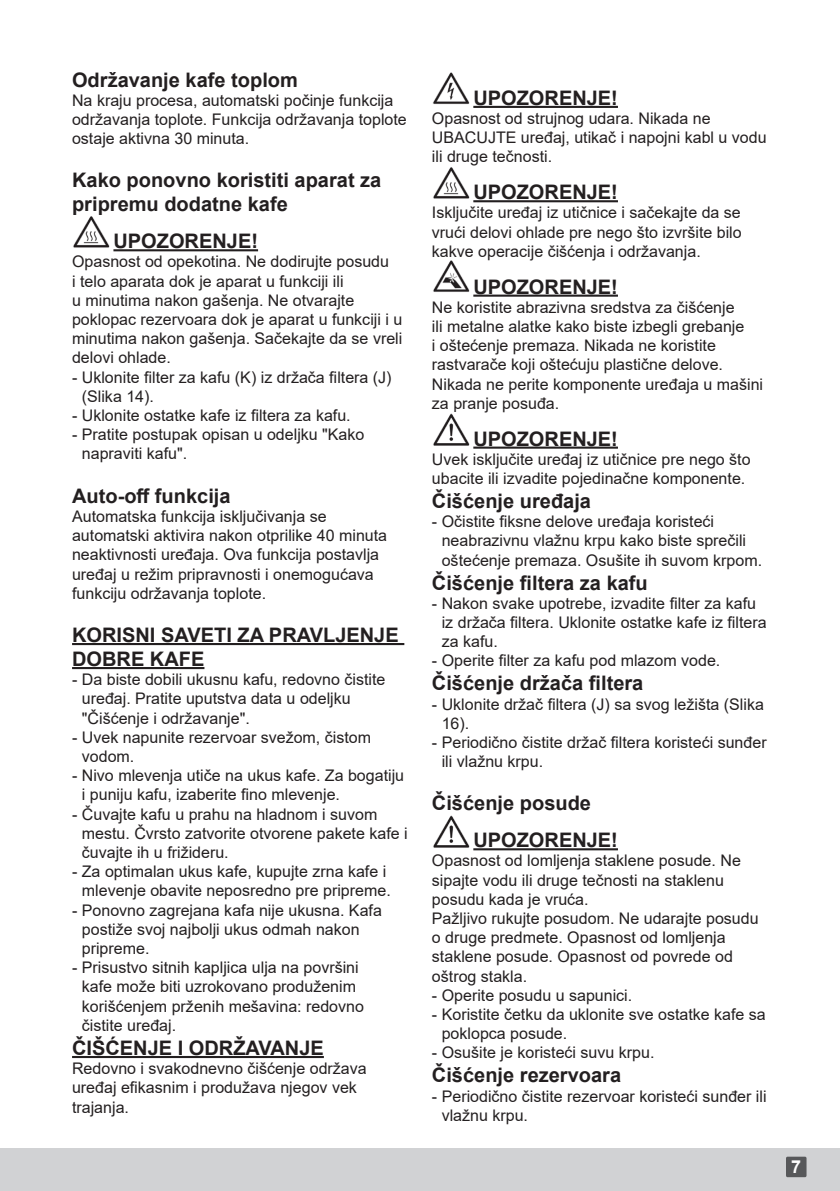
<style>
.page{position:relative;width:840px;height:1191px;background:#fff}
.page>*{position:absolute;margin:0;border:0;box-sizing:border-box;transform-origin:0 0}
.copy_text{font:700 20px/24px "Arial";color:#231f20}
.copy_text-2{font:700 18px "Arial";color:#fff}
.copy_text-3{font:16px/19.2px "Arial";color:#231f20}
</style>
<div class="page">
<div style="left:0;top:1148px;width:839px;height:43px;background:#d1d2d4"></div>
<div style="left:785px;top:1156px;width:21px;height:21px;background:#57585a;border-radius:2px"></div>
<hr style="left:113px;top:249px;width:145px;height:2px;background:#231f20">
<hr style="left:72px;top:643px;width:332px;height:2px;background:#231f20">
<hr style="left:72px;top:667px;width:132px;height:2px;background:#231f20">
<hr style="left:72px;top:1056px;width:252px;height:2px;background:#231f20">
<img style="left:73px;top:216px;width:37px;height:32px">
<hr style="left:473px;top:106px;width:144px;height:2px;background:#231f20">
<hr style="left:473px;top:200px;width:144px;height:2px;background:#231f20">
<hr style="left:473px;top:294px;width:144px;height:3px;background:#231f20">
<hr style="left:473px;top:446px;width:144px;height:3px;background:#231f20">
<hr style="left:473px;top:848px;width:144px;height:2px;background:#231f20">
<img style="left:433px;top:72px;width:37px;height:32px">
<img style="left:433px;top:167px;width:37px;height:32px">
<img style="left:433px;top:261px;width:37px;height:31px">
<img style="left:433px;top:413px;width:37px;height:32px">
<img style="left:433px;top:815px;width:37px;height:32px">
<p class="copy_text" style="left:72px;top:68px;width:227px">Održavanje kafe toplom</p>
<p class="copy_text-3" style="left:72px;top:90px;width:336px">Na kraju procesa, automatski počinje funkcija održavanja toplote. Funkcija održavanja toplote ostaje aktivna 30 minuta.</p>
<p class="copy_text" style="left:72px;top:169px;width:310px">Kako ponovno koristiti aparat za pripremu dodatne kafe</p>
<p class="copy_text" style="left:113px;top:229px;width:146px">UPOZORENJE!</p>
<p class="copy_text-3" style="left:72px;top:252px;width:331px">Opasnost od opekotina. Ne dodirujte posudu<br>i telo aparata dok je aparat u funkciji ili<br>u minutima nakon gašenja. Ne otvarajte poklopac rezervoara dok je aparat u funkciji i u minutima nakon gašenja. Sačekajte da se vreli delovi ohlade.</p>
<p class="copy_text-3" style="left:82px;top:367px;width:311px;text-indent:-10px">- Uklonite filter za kafu (K) iz držača filtera (J) (Slika 14).</p>
<p class="copy_text-3" style="left:72px;top:406px;width:280px">- Uklonite ostatke kafe iz filtera za kafu.</p>
<p class="copy_text-3" style="left:82px;top:425px;width:284px;text-indent:-10px">- Pratite postupak opisan u odeljku "Kako napraviti kafu".</p>
<p class="copy_text" style="left:72px;top:484px;width:160px">Auto-off funkcija</p>
<p class="copy_text-3" style="left:72px;top:506px;width:316px">Automatska funkcija isključivanja se automatski aktivira nakon otprilike 40 minuta neaktivnosti uređaja. Ova funkcija postavlja uređaj u režim pripravnosti i onemogućava funkciju održavanja toplote.</p>
<p class="copy_text" style="left:72px;top:623px;width:328px">KORISNI SAVETI ZA PRAVLJENJE<br>DOBRE KAFE</p>
<p class="copy_text-3" style="left:82px;top:670px;width:305px;text-indent:-10px">- Da biste dobili ukusnu kafu, redovno čistite uređaj. Pratite uputstva data u odeljku "Čišćenje i održavanje".</p>
<p class="copy_text-3" style="left:82px;top:727px;width:290px;text-indent:-10px">- Uvek napunite rezervoar svežom, čistom vodom.</p>
<p class="copy_text-3" style="left:82px;top:766px;width:323px;text-indent:-10px">- Nivo mlevenja utiče na ukus kafe. Za bogatiju i puniju kafu, izaberite fino mlevenje.</p>
<p class="copy_text-3" style="left:82px;top:804px;width:327px;text-indent:-10px">- Čuvajte kafu u prahu na hladnom i suvom mestu. Čvrsto zatvorite otvorene pakete kafe i čuvajte ih u frižideru.</p>
<p class="copy_text-3" style="left:72px;top:862px;width:320px;text-align:right">- Za optimalan ukus kafe, kupujte zrna kafe i mlevenje obavite neposredno pre pripreme.</p>
<p class="copy_text-3" style="left:82px;top:900px;width:301px;text-indent:-10px">- Ponovno zagrejana kafa nije ukusna. Kafa postiže svoj najbolji ukus odmah nakon pripreme.</p>
<p class="copy_text-3" style="left:82px;top:958px;width:283px;text-indent:-10px">- Prisustvo sitnih kapljica ulja na površini kafe može biti uzrokovano produženim korišćenjem prženih mešavina: redovno čistite uređaj.</p>
<p class="copy_text" style="left:72px;top:1036px;width:253px">ČIŠĆENJE I ODRŽAVANJE</p>
<p class="copy_text-3" style="left:72px;top:1058px;width:296px">Redovno i svakodnevno čišćenje održava uređaj efikasnim i produžava njegov vek trajanja.</p>
<p class="copy_text" style="left:473px;top:86px;width:146px">UPOZORENJE!</p>
<p class="copy_text-3" style="left:431px;top:109px;width:336px">Opasnost od strujnog udara. Nikada ne<br>UBACUJTE uređaj, utikač i napojni kabl u vodu ili druge tečnosti.</p>
<p class="copy_text" style="left:473px;top:180px;width:146px">UPOZORENJE!</p>
<p class="copy_text-3" style="left:431px;top:203px;width:311px;text-align:justify">Isključite uređaj iz utičnice i sačekajte da se vrući delovi ohlade pre nego što izvršite bilo kakve operacije čišćenja i održavanja.</p>
<p class="copy_text" style="left:473px;top:275px;width:146px">UPOZORENJE!</p>
<p class="copy_text-3" style="left:431px;top:297px;width:332px">Ne koristite abrazivna sredstva za čišćenje<br>ili metalne alatke kako biste izbegli grebanje<br>i oštećenje premaza. Nikada ne koristite rastvarače koji oštećuju plastične delove.<br>Nikada ne perite komponente uređaja u mašini za pranje posuđa.</p>
<p class="copy_text" style="left:473px;top:427px;width:146px">UPOZORENJE!</p>
<p class="copy_text-3" style="left:431px;top:449px;width:320px">Uvek isključite uređaj iz utičnice pre nego što ubacite ili izvadite pojedinačne komponente.</p>
<p class="copy_text" style="left:431px;top:489px;width:160px">Čišćenje uređaja</p>
<p class="copy_text-3" style="left:441px;top:512px;width:322px;text-indent:-10px">- Očistite fiksne delove uređaja koristeći neabrazivnu vlažnu krpu kako biste sprečili oštećenje premaza. Osušite ih suvom krpom.</p>
<p class="copy_text" style="left:431px;top:571px;width:217px">Čišćenje filtera za kafu</p>
<p class="copy_text-3" style="left:441px;top:593px;width:326px;text-indent:-10px">- Nakon svake upotrebe, izvadite filter za kafu iz držača filtera. Uklonite ostatke kafe iz filtera za kafu.</p>
<p class="copy_text-3" style="left:431px;top:651px;width:290px">- Operite filter za kafu pod mlazom vode.</p>
<p class="copy_text" style="left:431px;top:671px;width:213px">Čišćenje držača filtera</p>
<p class="copy_text-3" style="left:441px;top:694px;width:323px;text-indent:-10px">- Uklonite držač filtera (J) sa svog ležišta (Slika<br>16).</p>
<p class="copy_text-3" style="left:441px;top:732px;width:326px;text-indent:-10px">- Periodično čistite držač filtera koristeći sunđer ili vlažnu krpu.</p>
<p class="copy_text" style="left:431px;top:791px;width:160px">Čišćenje posude</p>
<p class="copy_text" style="left:473px;top:828px;width:146px">UPOZORENJE!</p>
<p class="copy_text-3" style="left:431px;top:851px;width:310px">Opasnost od lomljenja staklene posude. Ne sipajte vodu ili druge tečnosti na staklenu posudu kada je vruća.</p>
<p class="copy_text-3" style="left:431px;top:908px;width:328px">Pažljivo rukujte posudom. Ne udarajte posudu o druge predmete. Opasnost od lomljenja staklene posude. Opasnost od povrede od oštrog stakla.</p>
<p class="copy_text-3" style="left:431px;top:985px;width:202px">- Operite posudu u sapunici.</p>
<p class="copy_text-3" style="left:441px;top:1004px;width:325px;text-indent:-10px">- Koristite četku da uklonite sve ostatke kafe sa poklopca posude.</p>
<p class="copy_text-3" style="left:431px;top:1043px;width:224px">- Osušite je koristeći suvu krpu.</p>
<p class="copy_text" style="left:431px;top:1063px;width:190px">Čišćenje rezervoara</p>
<p class="copy_text-3" style="left:441px;top:1086px;width:326px;text-indent:-10px">- Periodično čistite rezervoar koristeći sunđer ili vlažnu krpu.</p>
<p class="copy_text-2" style="left:790px;top:1154px;width:11px">7</p>
</div>
